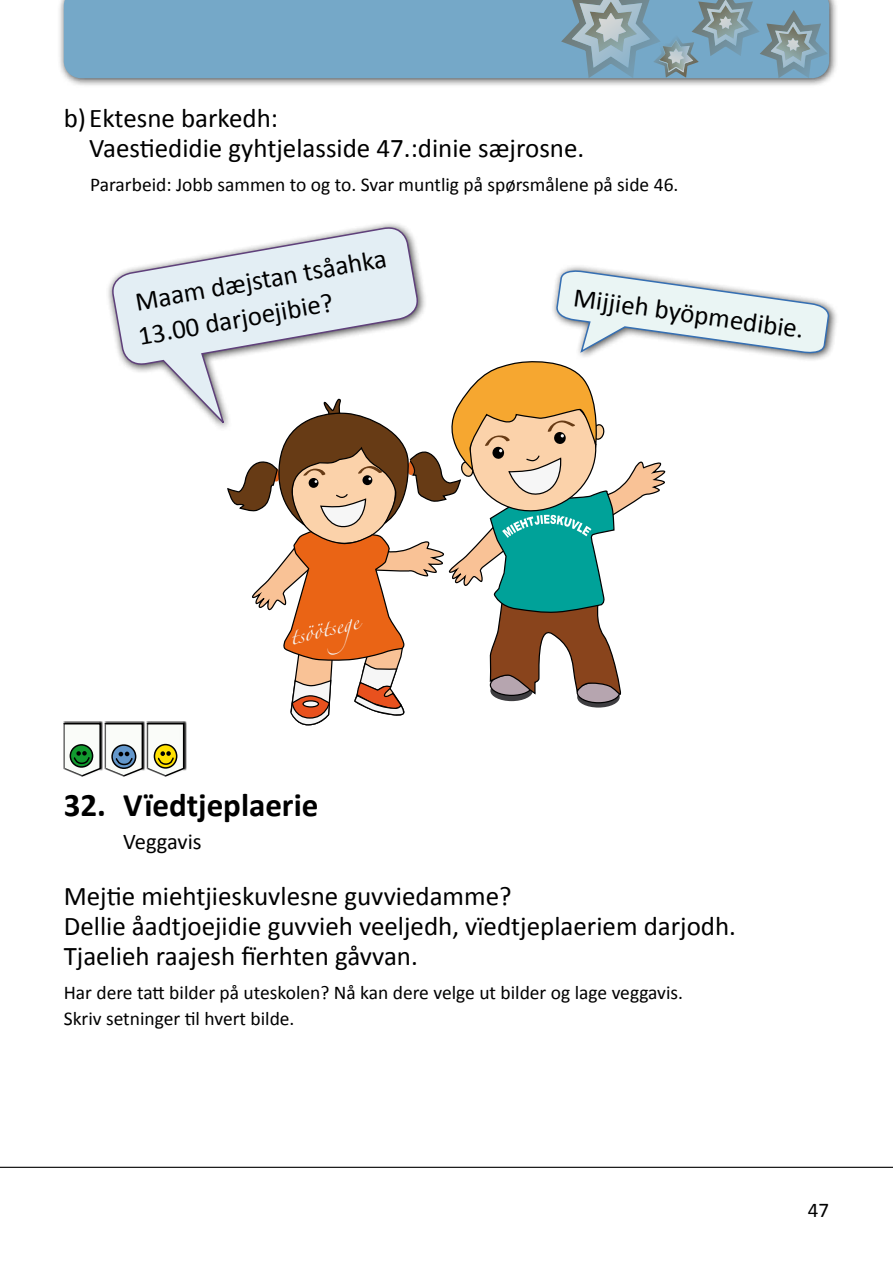
<style>
.page{position:relative;width:893px;height:1263px;background:#fff}
.page>*{position:absolute;margin:0;border:0;box-sizing:border-box;transform-origin:0 0}
.t1{font:700 33px "Calibri";color:#000}
.t2{font:27px/30px "Calibri";color:#000}
.t3{font:22.5px "Calibri";color:#000}
.t4{font:21px "Calibri";color:#000}
.t5{font:19.5px/25.5px "Calibri";color:#000}
.t6{font:14.7px "Zapfino";color:#f6f6f6}
</style>
<div class="page">
<hr style="left:0;top:1167px;width:893px;height:1px;background:#000">
<div style="left:57px;top:0;width:782px;height:88px;background:#000;opacity:.75"></div>
<div style="left:64px;top:0;width:496px;height:78px;background:#75a8c8"></div>
<svg style="left:560px;top:0;width:269px;height:80px;background:#80a3b6"></svg>
<svg style="left:110px;top:225px;width:310px;height:203px"></svg>
<div style="left:550px;top:264px;width:289px;height:99px;background:#000;opacity:.75"></div>
<svg style="left:227px;top:269px;width:603px;height:457px"></svg>
<div style="left:62px;top:721px;width:41px;height:56px;background:#000;opacity:.75"></div>
<div style="left:102px;top:721px;width:41px;height:58px;background:#fff"></div>
<div style="left:146px;top:721px;width:40px;height:56px;background:#000;opacity:.75"></div>
<svg style="left:63px;top:722px;width:122px;height:55px"></svg>
<p class="t2" style="left:89px;top:103px;width:496px;text-indent:-26px">b)Ektesne barkedh:<br>Vaestiedidie gyhtjelasside 47.:dinie sæjrosne.</p>
<p class="t5" style="left:90px;top:172px;width:590px">Pararbeid: Jobb sammen to og to. Svar muntlig på spørsmålene på side 46.</p>
<p class="t2" style="left:130px;top:285px;width:259px;line-height:34.5px;rotate:-10deg">Maam dæjstan tsåahka<br>13.00 darjoejibie?</p>
<p class="t6" style="left:289px;top:631px;width:72px;rotate:-14deg">tsöötsege</p>
<p class="t2" style="left:576px;top:282px;width:234px;rotate:8deg">Mijjieh byöpmedibie.</p>
<p class="t1" style="left:64px;top:784px;width:256px">32. Vïedtjeplaerie</p>
<p class="t3" style="left:123px;top:827px;width:80px">Veggavis</p>
<p class="t2" style="left:64px;top:881px;width:674px">Mejtie miehtjieskuvlesne guvviedamme?<br>Dellie åadtjoejidie guvvieh veeljedh, vïedtjeplaeriem darjodh.<br>Tjaelieh raajesh fïerhten gåvvan.</p>
<p class="t5" style="left:64px;top:980px;width:621px">Har dere tatt bilder på uteskolen? Nå kan dere velge ut bilder og lage veggavis.<br>Skriv setninger til hvert bilde.</p>
<p class="t4" style="left:808px;top:1197px;width:23px">47</p>
</div>
